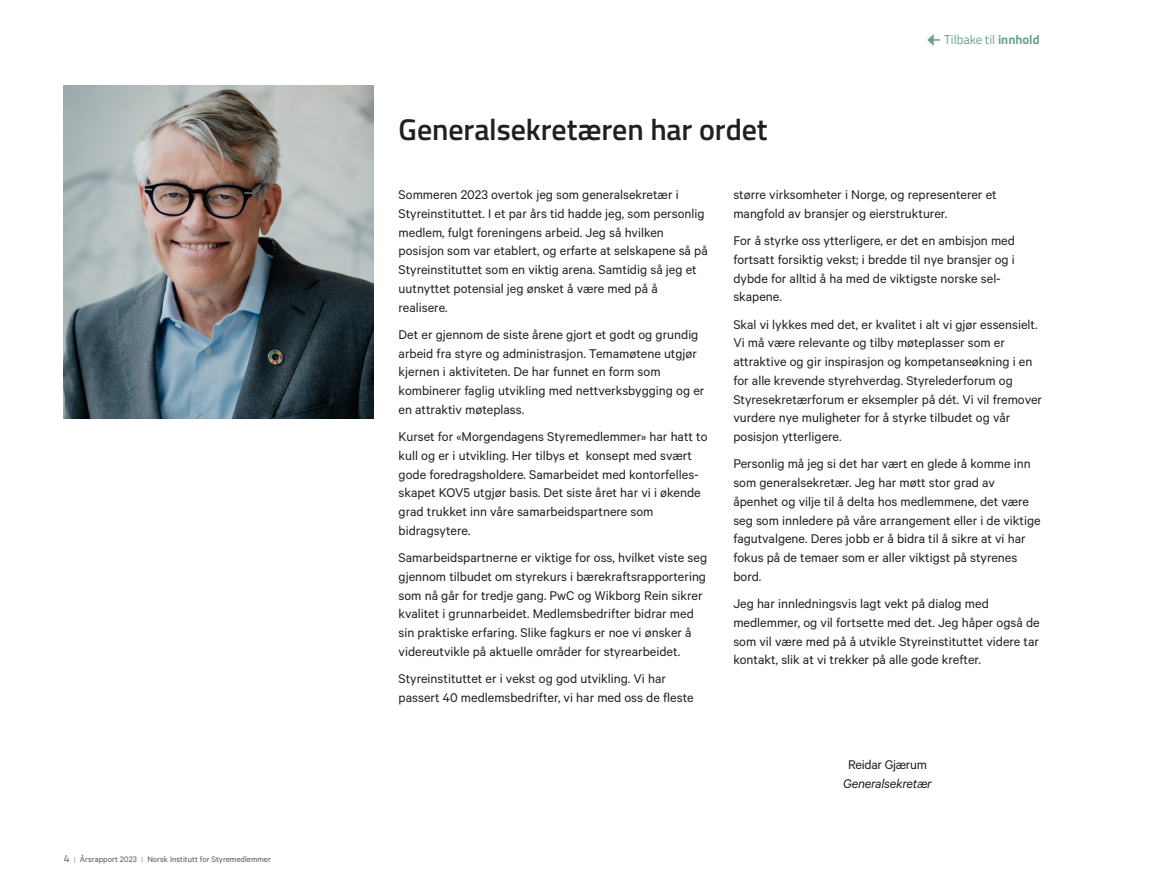
<style>
.page{position:relative;width:1149px;height:893px;background:#fff}
.page>*{position:absolute;margin:0;border:0;box-sizing:border-box;transform-origin:0 0}
.Heading_bruk{font:600 30px "Titillium Web";letter-spacing:-.005em;color:#231f20}
.Brødtekst_2023{font:14.25px/18.8px "Calibre";color:#231f20}
.Brødtekst_2023-2{font:italic 14.25px "Calibre";letter-spacing:-.02em;color:#231f20}
.Brødtekst_2023-3{font:14.25px "Calibre";letter-spacing:-.02em;color:#231f20}
.t1{font:12.75px "Titillium Web";color:#68a48a}
.t2{font:9px "Calibre";color:#57585a}
.s1{font-family:"Titillium Web";font-size:10.5px}
.s2{font-family:"Titillium Web";color:#85b39d}
.s3{font-weight:700}
</style>
<div class="page">
<img style="left:64px;top:85px;width:309px;height:333px">
<svg style="left:927px;top:34px;width:12px;height:12px"></svg>
<p class="t2" style="left:64px;top:854px;width:208px"><span class="s1">4</span> <span class="s2">I</span> Årsrapport 2023 <span class="s2">I</span> Norsk Institutt for Styremedlemmer</p>
<p class="Heading_bruk" style="left:398px;top:107px;width:370px">Generalsekretæren har ordet</p>
<p class="t1" style="left:943px;top:30px;width:97px">Tilbake til <span class="s3">innhold</span></p>
<p class="Brødtekst_2023" style="left:398px;top:185px;width:310px">Sommeren 2023 overtok jeg som generalsekretær i Styreinstituttet. I et par års tid hadde jeg, som personlig medlem, fulgt foreningens arbeid. Jeg så hvilken posisjon som var etablert, og erfarte at selskapene så på Styreinstituttet som en viktig arena. Samtidig så jeg et uutnyttet potensial jeg ønsket å være med på å realisere.</p>
<p class="Brødtekst_2023" style="left:398px;top:325px;width:307px">Det er gjennom de siste årene gjort et godt og grundig arbeid fra styre og administrasjon. Temamøtene utgjør kjernen i aktiviteten. De har funnet en form som kombinerer faglig utvikling med nettverksbygging og er en attraktiv møteplass.</p>
<p class="Brødtekst_2023" style="left:398px;top:427px;width:310px">Kurset for «Morgendagens Styremedlemmer» har hatt to kull og er i utvikling. Her tilbys et konsept med svært gode foredragsholdere. Samarbeidet med kontorfelles&shy;skapet KOV5 utgjør basis. Det siste året har vi i økende grad trukket inn våre samarbeidspartnere som bidragsytere.</p>
<p class="Brødtekst_2023" style="left:398px;top:548px;width:310px">Samarbeidspartnerne er viktige for oss, hvilket viste seg gjennom tilbudet om styrekurs i bærekraftsrapportering som nå går for tredje gang. PwC og Wikborg Rein sikrer kvalitet i grunnarbeidet. Medlemsbedrifter bidrar med sin praktiske erfaring. Slike fagkurs er noe vi ønsker å videreutvikle på aktuelle områder for styrearbeidet.</p>
<p class="Brødtekst_2023" style="left:398px;top:669px;width:296px">Styreinstituttet er i vekst og god utvikling. Vi har passert 40 medlemsbedrifter, vi har med oss de fleste</p>
<p class="Brødtekst_2023" style="left:733px;top:185px;width:265px">større virksomheter i Norge, og representerer et mangfold av bransjer og eierstrukturer.</p>
<p class="Brødtekst_2023" style="left:733px;top:231px;width:283px">For å styrke oss ytterligere, er det en ambisjon med fortsatt forsiktig vekst; i bredde til nye bransjer og i dybde for alltid å ha med de viktigste norske sel&shy;skapene.</p>
<p class="Brødtekst_2023" style="left:733px;top:314px;width:310px">Skal vi lykkes med det, er kvalitet i alt vi gjør essensielt.<br>Vi må være relevante og tilby møteplasser som er attraktive og gir inspirasjon og kompetanseøkning i en for alle krevende styrehverdag. Styrelederforum og Styresekretærforum er eksempler på dét. Vi vil fremover vurdere nye muligheter for å styrke tilbudet og vår posisjon ytterligere.</p>
<p class="Brødtekst_2023" style="left:733px;top:454px;width:309px">Personlig må jeg si det har vært en glede å komme inn som generalsekretær. Jeg har møtt stor grad av åpenhet og vilje til å delta hos medlemmene, det være seg som innledere på våre arrangement eller i de viktige fagutvalgene. Deres jobb er å bidra til å sikre at vi har fokus på de temaer som er aller viktigst på styrenes bord.</p>
<p class="Brødtekst_2023" style="left:733px;top:594px;width:308px">Jeg har innledningsvis lagt vekt på dialog med medlemmer, og vil fortsette med det. Jeg håper også de som vil være med på å utvikle Styreinstituttet videre tar kontakt, slik at vi trekker på alle gode krefter.</p>
<p class="Brødtekst_2023-3" style="left:847px;top:756px;width:80px">Reidar Gjærum</p>
<p class="Brødtekst_2023-2" style="left:843px;top:775px;width:90px">Generalsekretær</p>
</div>
